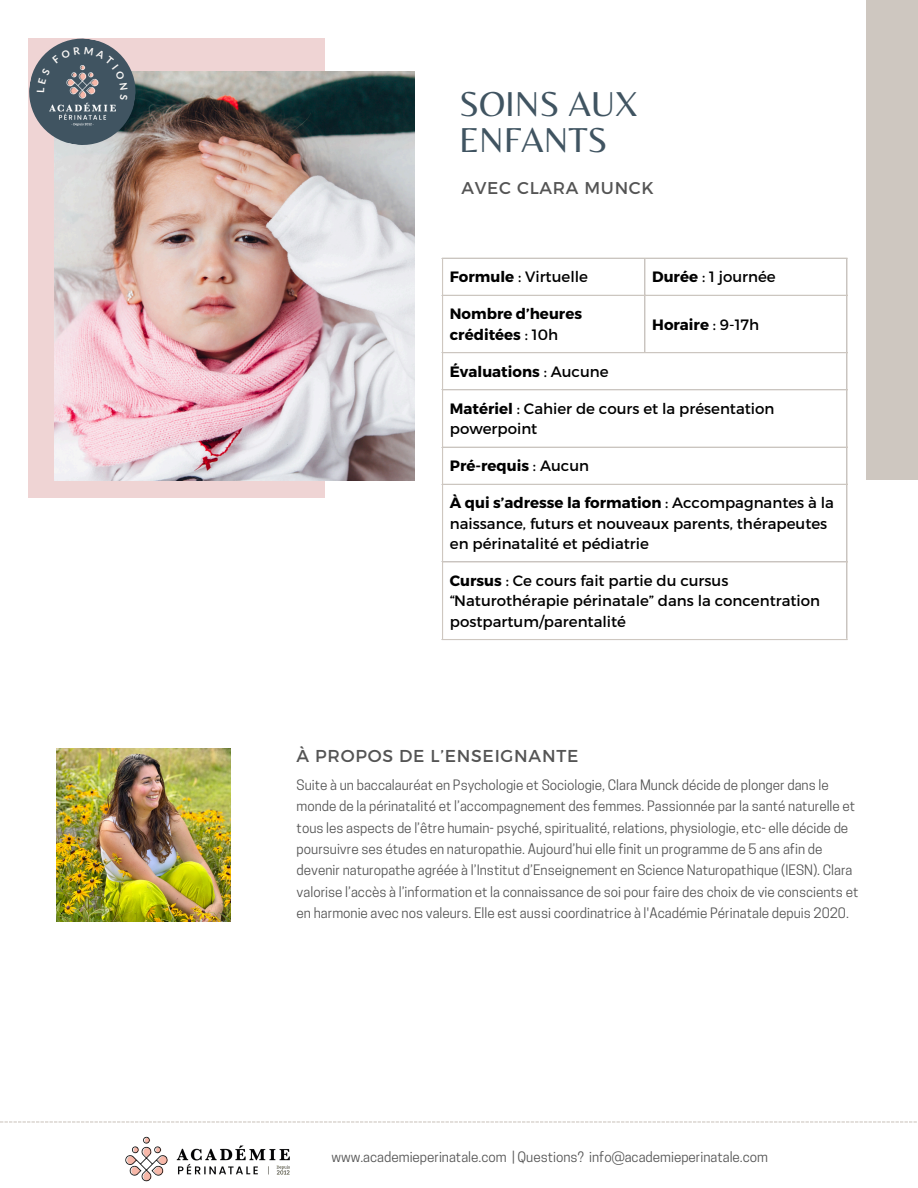
<style>
.page{position:relative;width:918px;height:1188px;background:#fff}
.page>*{position:absolute;margin:0;border:0;box-sizing:border-box;transform-origin:0 0}
.t1{font:36px/36px "Belleza";color:#405461}
.t2{font:17.25px "Montserrat";letter-spacing:.045em;color:#545454}
.t3{font:17.1px "Montserrat";letter-spacing:.045em;color:#545454}
.t4{font:15px/20.2px "Montserrat";color:#000}
.t5{font:700 15px/20.2px "Montserrat";color:#000}
.t6{font:13.5px/21.3px "Cooper Hewitt";color:#545454}
.s1{font-weight:700}
.s2{font-weight:400}
</style>
<div class="page">
<div style="left:28px;top:38px;width:297px;height:459px;background:#efd4d4"></div>
<img style="left:55px;top:72px;width:360px;height:408px">
<div style="left:866px;top:0;width:52px;height:479px;background:#cec7c0"></div>
<hr style="left:442px;top:259px;width:1px;height:380px;background:#cec7c0">
<hr style="left:644px;top:259px;width:1px;height:93px;background:#cec7c0">
<hr style="left:846px;top:259px;width:2px;height:380px;background:#cec7c0">
<hr style="left:442px;top:258px;width:406px;height:1px;background:#cec7c0">
<hr style="left:442px;top:295px;width:406px;height:1px;background:#cec7c0">
<hr style="left:442px;top:352px;width:406px;height:1px;background:#cec7c0">
<hr style="left:442px;top:389px;width:406px;height:1px;background:#cec7c0">
<hr style="left:442px;top:447px;width:406px;height:1px;background:#cec7c0">
<hr style="left:442px;top:484px;width:406px;height:1px;background:#cec7c0">
<hr style="left:442px;top:561px;width:406px;height:1px;background:#cec7c0">
<hr style="left:442px;top:639px;width:406px;height:1px;background:#cec7c0">
<img style="left:56px;top:749px;width:175px;height:173px">
<img style="left:125px;top:1136px;width:165px;height:46px">
<svg style="left:0;top:1121px;width:917px;height:2px"></svg>
<svg style="left:29px;top:38px;width:111px;height:111px"></svg>
<p class="t1" style="left:459px;top:85px;width:181px">SOINS AUX<br>ENFANTS</p>
<p class="t3" style="left:461px;top:177px;width:194px">AVEC CLARA MUNCK</p>
<p class="t4" style="left:450px;top:266px;width:140px"><span class="s1">Formule</span> : Virtuelle</p>
<p class="t4" style="left:652px;top:266px;width:125px"><span class="s1">Durée</span> : 1 journée</p>
<h1 class="t5" style="left:450px;top:303px;width:134px">Nombre d’heures créditées <span class="s2">: 10h</span></h1>
<h2 class="t5" style="left:652px;top:313px;width:108px">Horaire <span class="s2">: 9-17h</span></h2>
<p class="t5" style="left:450px;top:361px;width:160px">Évaluations <span class="s2">: Aucune</span></p>
<p class="t4" style="left:450px;top:398px;width:326px"><span class="s1">Matériel</span> : Cahier de cours et la présentation powerpoint</p>
<p class="t5" style="left:450px;top:455px;width:141px">Pré-requis <span class="s2">: Aucun</span></p>
<p class="t4" style="left:450px;top:492px;width:386px"><span class="s1">À qui s’adresse la formation</span> : Accompagnantes à la naissance, futurs et nouveaux parents, thérapeutes en périnatalité et pédiatrie</p>
<p class="t4" style="left:450px;top:570px;width:372px"><span class="s1">Cursus</span> : Ce cours fait partie du cursus “Naturothérapie périnatale” dans la concentration postpartum/parentalité</p>
<p class="t2" style="left:297px;top:744px;width:283px">À PROPOS DE L’ENSEIGNANTE</p>
<p class="t6" style="left:297px;top:776px;width:563px">Suite à un baccalauréat en Psychologie et Sociologie, Clara Munck décide de plonger dans le monde de la périnatalité et l’accompagnement des femmes. Passionnée par la santé naturelle et tous les aspects de l’être humain- psyché, spiritualité, relations, physiologie, etc- elle décide de poursuivre ses études en naturopathie. Aujourd’hui elle finit un programme de 5 ans afin de devenir naturopathe agréée à l’Institut d’Enseignement en Science Naturopathique (IESN). Clara valorise l’accès à l’information et la connaissance de soi pour faire des choix de vie conscients et en harmonie avec nos valeurs. Elle est aussi coordinatrice à l'Académie Périnatale depuis 2020.</p>
<p class="t6" style="left:331px;top:1148px;width:438px">www.academieperinatale.com | Questions? info@academieperinatale.com</p>
</div>
